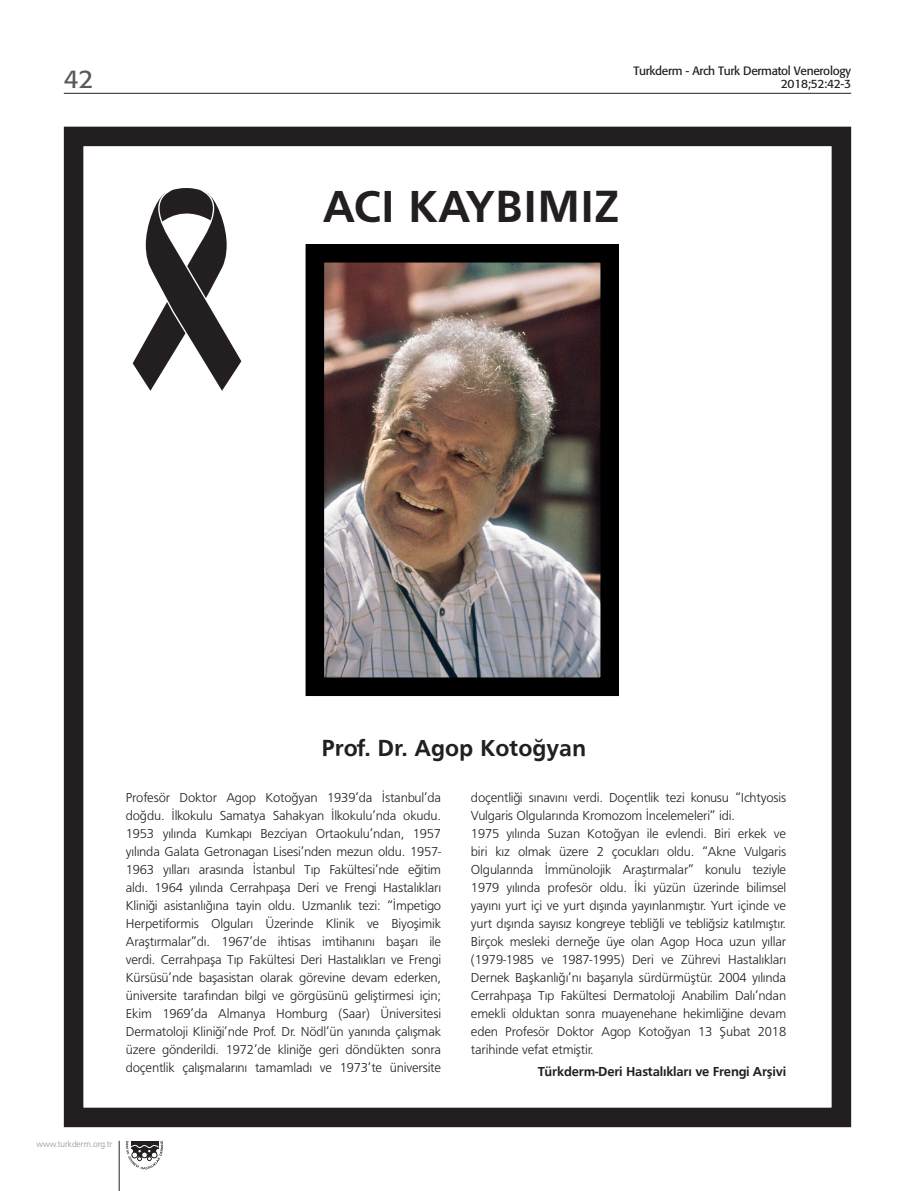
<style>
.page{position:relative;width:915px;height:1191px;background:#fff}
.page>*{position:absolute;margin:0;border:0;box-sizing:border-box;transform-origin:0 0}
.t1{font:46.5px "Frugal Bold Tr";color:#231f20}
.t2{font:25.5px "Formata Tr";color:#57585a}
.t3{font:24px "Frugal Bold Tr";color:#231f20}
.t4{font:13.5px/18px "Frugal Normal Tr";letter-spacing:-.015em;color:#231f20;text-align:justify}
.t5{font:13.5px "Frugal Bold Tr";letter-spacing:-.015em;color:#231f20}
.t6{font:12px/12.9px "Formata Tr";letter-spacing:-.025em;color:#231f20;text-align:right}
.t7{font:9px "Frugal Normal Tr";letter-spacing:-.01em;color:#939598}
</style>
<div class="page">
<svg style="left:126px;top:1140px;width:37px;height:29px"></svg>
<hr style="left:119px;top:1140px;width:1px;height:51px;background:#231f20">
<hr style="left:64px;top:93px;width:786px;height:1px;background:#231f20">
<div style="left:64px;top:127px;width:786px;height:1000px;border:20px solid #231f20"></div>
<img style="left:325px;top:264px;width:273px;height:412px">
<div style="left:305px;top:244px;width:313px;height:452px;border:19px solid #000"></div>
<svg style="left:133px;top:188px;width:108px;height:203px"></svg>
<h2 class="t2" style="left:64px;top:64px;width:31px">42</h2>
<p class="t6" style="left:633px;top:65px;width:219px">Turkderm - Arch Turk Dermatol Venerology<br>2018;52:42-3</p>
<h1 class="t1" style="left:322px;top:179px;width:298px">ACI KAYBIMIZ</h1>
<h3 class="t3" style="left:321px;top:734px;width:266px">Prof. Dr. Agop Kotoğyan</h3>
<p class="t4" style="left:126px;top:788px;width:317px">Profesör Doktor Agop Kotoğyan 1939’da İstanbul’da doğdu. İlkokulu Samatya Sahakyan İlkokulu’nda okudu.<br>1953 yılında Kumkapı Bezciyan Ortaokulu’ndan, 1957 yılında Galata Getronagan Lisesi’nden mezun oldu. 1957- 1963 yılları arasında İstanbul Tıp Fakültesi’nde eğitim aldı. 1964 yılında Cerrahpaşa Deri ve Frengi Hastalıkları Kliniği asistanlığına tayin oldu. Uzmanlık tezi: “İmpetigo Herpetiformis Olguları Üzerinde Klinik ve Biyoşimik Araştırmalar”dı. 1967’de ihtisas imtihanını başarı ile verdi. Cerrahpaşa Tıp Fakültesi Deri Hastalıkları ve Frengi Kürsüsü’nde başasistan olarak görevine devam ederken, üniversite tarafından bilgi ve görgüsünü geliştirmesi için; Ekim 1969’da Almanya Homburg (Saar) Üniversitesi Dermatoloji Kliniği’nde Prof. Dr. Nödl’ün yanında çalışmak üzere gönderildi. 1972’de kliniğe geri döndükten sonra doçentlik çalışmalarını tamamladı ve 1973’te üniversite</p>
<p class="t4" style="left:471px;top:788px;width:317px;text-align:left">doçentliği sınavını verdi. Doçentlik tezi konusu “Ichtyosis Vulgaris Olgularında Kromozom İncelemeleri” idi.<br>1975 yılında Suzan Kotoğyan ile evlendi. Biri erkek ve biri kız olmak üzere 2 çocukları oldu. “Akne Vulgaris Olgularında İmmünolojik Araştırmalar” konulu teziyle 1979 yılında profesör oldu. İki yüzün üzerinde bilimsel yayını yurt içi ve yurt dışında yayınlanmıştır. Yurt içinde ve yurt dışında sayısız kongreye tebliğli ve tebliğsiz katılmıştır.<br>Birçok mesleki derneğe üye olan Agop Hoca uzun yıllar (1979-1985 ve 1987-1995) Deri ve Zührevi Hastalıkları Dernek Başkanlığı’nı başarıyla sürdürmüştür. 2004 yılında Cerrahpaşa Tıp Fakültesi Dermatoloji Anabilim Dalı’ndan emekli olduktan sonra muayenehane hekimliğine devam eden Profesör Doktor Agop Kotoğyan 13 Şubat 2018 tarihinde vefat etmiştir.</p>
<p class="t5" style="left:537px;top:1063px;width:250px">Türkderm-Deri Hastalıkları ve Frengi Arşivi</p>
<p class="t7" style="left:37px;top:1139px;width:77px">www.turkderm.org.tr</p>
</div>
